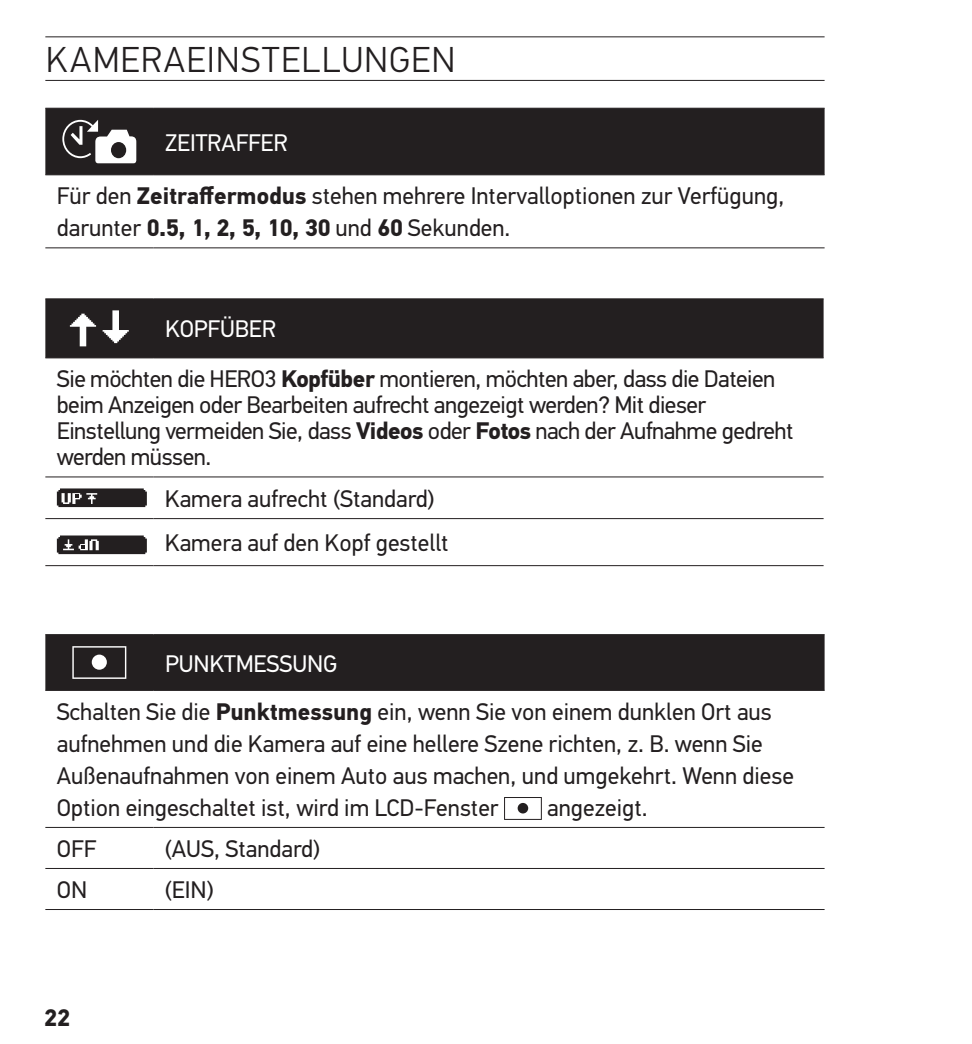
<style>
.page{position:relative;width:972px;height:1044px;background:#fff}
.page>*{position:absolute;margin:0;border:0;box-sizing:border-box;transform-origin:0 0}
.t1{font:300 36px "PF Din Text Pro";color:#231f20}
.t2{font:24px/32px "PF Din Text Pro";color:#231f20}
.t3{font:24px/26px "PF Din Text Pro";letter-spacing:-.02em;color:#231f20}
.t4{font:24px "PF Din Text Pro";letter-spacing:-.005em;color:#fff}
.t5{font:700 24px "PF Din Text Pro";color:#231f20}
.s1{font-weight:700}
.s2{color:#fff}
</style>
<div class="page">
<hr style="left:45px;top:80px;width:780px;height:1px;background:#231f20">
<hr style="left:45px;top:36px;width:780px;height:2px;background:#231f20">
<div style="left:45px;top:109px;width:780px;height:65px;background:#231f20"></div>
<hr style="left:45px;top:247px;width:108px;height:2px;background:#231f20">
<hr style="left:153px;top:247px;width:672px;height:2px;background:#231f20">
<hr style="left:45px;top:108px;width:108px;height:1px;background:#231f20">
<hr style="left:153px;top:108px;width:672px;height:1px;background:#231f20">
<hr style="left:45px;top:174px;width:108px;height:2px;background:#231f20">
<hr style="left:153px;top:174px;width:672px;height:2px;background:#231f20">
<svg style="left:62px;top:120px;width:75px;height:43px"></svg>
<div style="left:45px;top:300px;width:779px;height:57px;background:#231f20"></div>
<hr style="left:45px;top:357px;width:108px;height:2px;background:#231f20">
<hr style="left:153px;top:357px;width:671px;height:2px;background:#231f20">
<hr style="left:45px;top:476px;width:108px;height:2px;background:#231f20">
<hr style="left:153px;top:476px;width:671px;height:2px;background:#231f20">
<hr style="left:45px;top:518px;width:108px;height:1px;background:#231f20">
<hr style="left:153px;top:518px;width:671px;height:1px;background:#231f20">
<hr style="left:45px;top:565px;width:108px;height:1px;background:#231f20">
<hr style="left:153px;top:565px;width:671px;height:1px;background:#231f20">
<hr style="left:45px;top:298px;width:108px;height:2px;background:#231f20">
<hr style="left:153px;top:298px;width:671px;height:2px;background:#231f20">
<svg style="left:70px;top:314px;width:26px;height:32px"></svg>
<svg style="left:103px;top:310px;width:26px;height:33px"></svg>
<svg style="left:57px;top:488px;width:90px;height:19px"></svg>
<svg style="left:57px;top:536px;width:90px;height:18px"></svg>
<div style="left:45px;top:635px;width:780px;height:55px;background:#231f20"></div>
<hr style="left:45px;top:634px;width:108px;height:1px;background:#231f20">
<hr style="left:45px;top:690px;width:108px;height:1px;background:#231f20">
<hr style="left:153px;top:690px;width:672px;height:1px;background:#231f20">
<hr style="left:153px;top:634px;width:672px;height:1px;background:#231f20">
<hr style="left:45px;top:827px;width:108px;height:1px;background:#231f20">
<hr style="left:153px;top:827px;width:672px;height:1px;background:#231f20">
<hr style="left:45px;top:868px;width:108px;height:1px;background:#231f20">
<hr style="left:153px;top:868px;width:672px;height:1px;background:#231f20">
<hr style="left:45px;top:909px;width:108px;height:1px;background:#231f20">
<hr style="left:153px;top:909px;width:672px;height:1px;background:#231f20">
<svg style="left:72px;top:646px;width:54px;height:33px"></svg>
<div style="left:92px;top:655px;width:15px;height:15px;background:#fff;border-radius:50%"></div>
<svg style="left:504px;top:797px;width:38px;height:23px"></svg>
<div style="left:518px;top:803px;width:10px;height:11px;background:#231f20;border-radius:50%"></div>
<h1 class="t1" style="left:46px;top:39px;width:24px">KAMERAE</h1>
<h1 class="t1" style="left:207px;top:39px;width:78px">INSTELLUNGEN</h1>
<p class="t4" style="left:165px;top:128px;width:124px">ZEITRAFFER</p>
<p class="t2" style="left:57px;top:180px;width:729px">Für den <span class="s1">Zeitraffermodus</span> stehen mehrere Intervalloptionen zur Verfügung, darunter <span class="s1">0.5, 1, 2, 5, 10, 30</span> und <span class="s1">60</span> Sekunden.</p>
<p class="t3" style="left:57px;top:304px;width:720px;line-height:50px;text-indent:108px"><span class="s2">KOPFÜBER<br></span>Sie möchten die HERO3 <span class="s1">Kopfüber</span> montieren, möchten aber, dass die Dateien</p>
<p class="t3" style="left:57px;top:392px;width:738px">beim Anzeigen oder Bearbeiten aufrecht angezeigt werden? Mit dieser<br>Einstellung vermeiden Sie, dass <span class="s1">Videos</span> oder <span class="s1">Fotos</span> nach der Aufnahme gedreht werden müssen.</p>
<p class="t2" style="left:165px;top:477px;width:285px;line-height:44.4px">Kamera aufrecht (Standard)<br>Kamera auf den Kopf gestellt</p>
<p class="t2" style="left:57px;top:639px;width:717px;line-height:48.4px;text-indent:108px"><span class="s2">PUNKTMESSUNG<br></span>Schalten Sie die <span class="s1">Punktmessung</span> ein, wenn Sie von einem dunklen Ort aus</p>
<p class="t2" style="left:57px;top:728px;width:739px">aufnehmen und die Kamera auf eine hellere Szene richten, z. B. wenn Sie<br>Außenaufnahmen von einem Auto aus machen, und umgekehrt. Wenn diese<br>Option eingeschaltet ist, wird im LCD-Fenster</p>
<p class="t2" style="left:547px;top:792px;width:102px">angezeigt.</p>
<p class="t2" style="left:57px;top:833px;width:41px">OFF</p>
<p class="t2" style="left:165px;top:833px;width:157px">(AUS, Standard)</p>
<p class="t2" style="left:57px;top:874px;width:32px">ON</p>
<p class="t2" style="left:165px;top:874px;width:50px">(EIN)</p>
<p class="t5" style="left:44px;top:1003px;width:28px">22</p>
</div>
